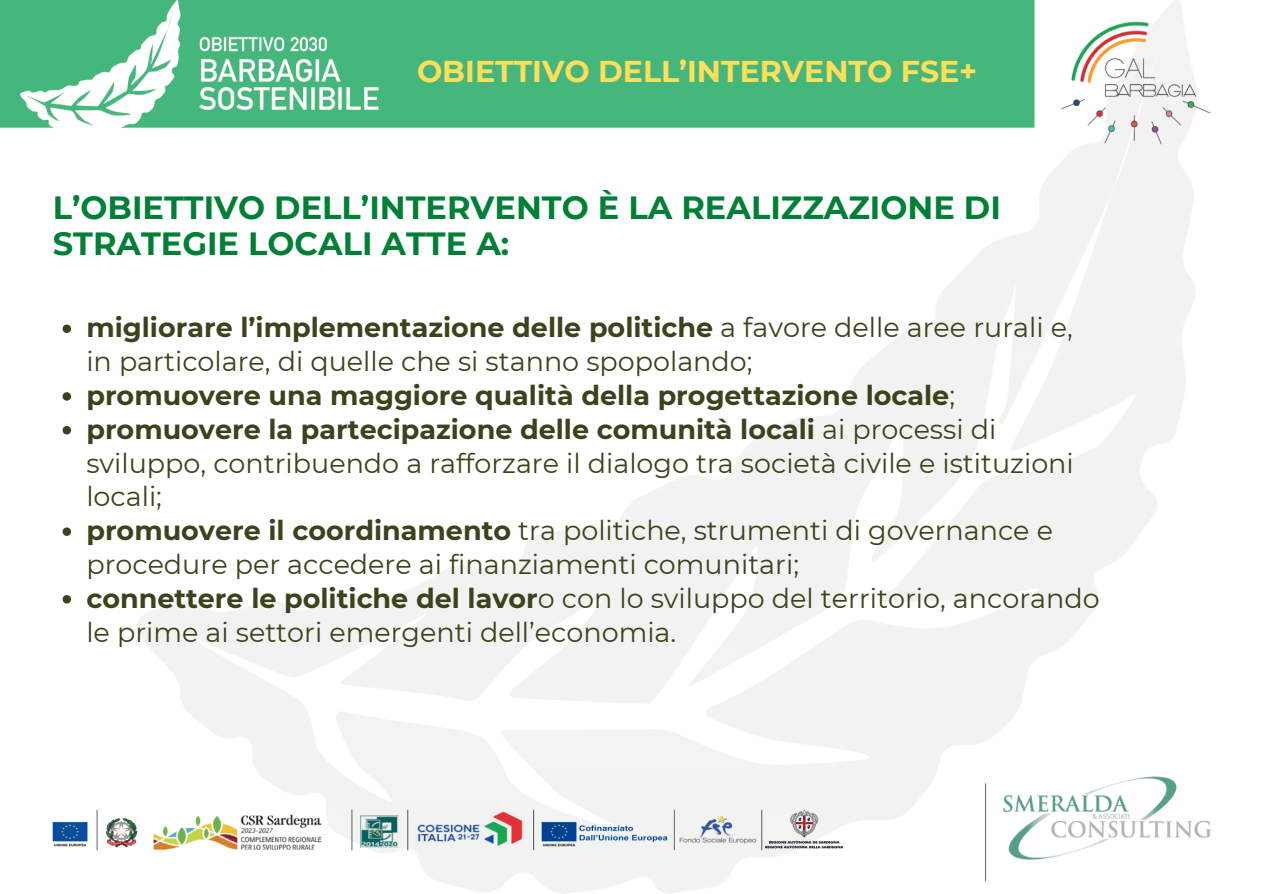
<style>
.page{position:relative;width:1263px;height:894px;background:#fff}
.page>*{position:absolute;margin:0;border:0;box-sizing:border-box;transform-origin:0 0}
.t1{font:700 32.1px/36.5px "Montserrat";color:#008037}
.t2{font:700 30px "Montserrat";color:#ffde59}
.t3{font:27px/33.8px "Montserrat";color:#3a441c}
.t4{font:700 27px "Montserrat";color:#3a441c}
.s1{font-weight:700}
.s2{font-weight:400}
</style>
<div class="page">
<img style="left:0;top:0;width:1211px;height:893px">
<svg style="left:63px;top:324px;width:8px;height:9px"></svg>
<svg style="left:63px;top:392px;width:8px;height:8px"></svg>
<svg style="left:63px;top:426px;width:8px;height:8px"></svg>
<svg style="left:63px;top:527px;width:8px;height:8px"></svg>
<svg style="left:63px;top:595px;width:8px;height:8px"></svg>
<p class="t2" style="left:417px;top:53px;width:562px">OBIETTIVO DELL’INTERVENTO FSE+</p>
<p class="t1" style="left:53px;top:189px;width:950px">L’OBIETTIVO DELL’INTERVENTO È LA REALIZZAZIONE DI<br>STRATEGIE LOCALI ATTE A:</p>
<p class="t3" style="left:86px;top:310px;width:988px"><span class="s1">migliorare l’implementazione delle politiche</span> a favore delle aree rurali e, in particolare, di quelle che si stanno spopolando;</p>
<p class="t4" style="left:86px;top:378px;width:870px">promuovere una maggiore qualità della progettazione locale<span class="s2">;</span></p>
<p class="t3" style="left:86px;top:412px;width:989px"><span class="s1">promuovere la partecipazione delle comunità locali</span> ai processi di sviluppo, contribuendo a rafforzare il dialogo tra società civile e istituzioni locali;</p>
<p class="t3" style="left:86px;top:513px;width:968px"><span class="s1">promuovere il coordinamento</span> tra politiche, strumenti di governance e procedure per accedere ai finanziamenti comunitari;</p>
<p class="t3" style="left:86px;top:581px;width:1015px"><span class="s1">connettere le politiche del lavor</span>o con lo sviluppo del territorio, ancorando le prime ai settori emergenti dell’economia.</p>
</div>
